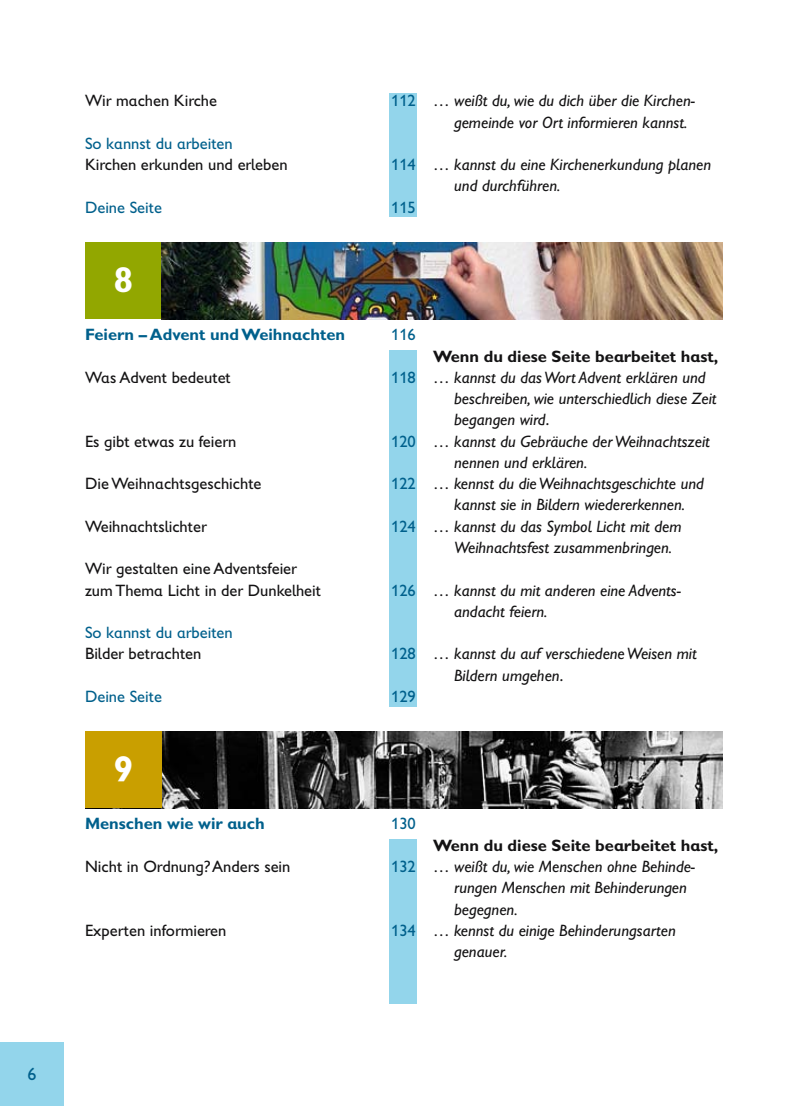
<style>
.page{position:relative;width:808px;height:1106px;background:#fff}
.page>*{position:absolute;margin:0;border:0;box-sizing:border-box;transform-origin:0 0}
.t1{font:700 36px "Gill Sans VWVB";color:#fff}
._11a_Fließtext_Inhal{font:italic 16.5px/21.3px "Gill Sans VWVB";color:#141314}
._11a_Fließtext_Inhal-2{font:16.5px "Gill Sans VWVB";color:#141314}
._11a_Fließtext_Inhal-3{font:16.5px "Gill Sans VWVB";color:#00608c}
._11a_Fließtext_Inhal-4{font:700 16.5px "Gill Sans VWVB";color:#141314}
._11a_Fließtext_Inhal-5{font:700 16.5px "Gill Sans VWVB";color:#00608c}
.s1{font-style:normal;color:#00608c}
.s2{font-style:normal}
.s3{font-family:"Stempel Garamond LT Std";font-style:normal}
</style>
<div class="page">
<div style="left:0;top:1042px;width:64px;height:64px;background:#93d5eb"></div>
<div style="left:389px;top:350px;width:28px;height:356px;background:#93d5eb"></div>
<div style="left:389px;top:93px;width:27px;height:124px;background:#93d5eb"></div>
<div style="left:389px;top:839px;width:28px;height:164px;background:#93d5eb"></div>
<div style="left:85px;top:242px;width:77px;height:77px;background:#92a700"></div>
<img style="left:162px;top:242px;width:561px;height:77px">
<svg style="left:162px;top:731px;width:561px;height:77px;background:#525252"></svg>
<div style="left:85px;top:731px;width:77px;height:77px;background:#c99f00"></div>
<p class="_11a_Fließtext_Inhal-2" style="left:85px;top:92px;width:133px">Wir machen Kirche</p>
<p class="_11a_Fließtext_Inhal" style="left:454px;top:90px;width:242px;text-indent:-63px"><span class="s1">112</span> <span class="s2">…</span> weißt du, wie du dich über die Kirchen&shy;gemeinde vor Ort informieren kannst.</p>
<p class="_11a_Fließtext_Inhal-3" style="left:85px;top:134px;width:149px">So kannst du arbeiten</p>
<p class="_11a_Fließtext_Inhal-2" style="left:85px;top:155px;width:204px">Kirchen erkunden und erleben</p>
<p class="_11a_Fließtext_Inhal" style="left:454px;top:154px;width:258px;text-indent:-63px"><span class="s1">114</span> <span class="s2">…</span> kannst du eine Kirchenerkundung planen und durchführen.</p>
<p class="_11a_Fließtext_Inhal-3" style="left:85px;top:198px;width:78px">Deine Seite</p>
<p class="_11a_Fließtext_Inhal-3" style="left:391px;top:198px;width:26px">115</p>
<p class="t1" style="left:114px;top:258px;width:21px">8</p>
<p class="_11a_Fließtext_Inhal-5" style="left:85px;top:325px;width:262px">Feiern – Advent und Weihnachten</p>
<p class="_11a_Fließtext_Inhal-3" style="left:391px;top:326px;width:26px">116</p>
<p class="_11a_Fließtext_Inhal-4" style="left:433px;top:346px;width:287px">Wenn du diese Seite bearbeitet hast,</p>
<p class="_11a_Fließtext_Inhal-2" style="left:85px;top:368px;width:147px">Was Advent bedeutet</p>
<p class="_11a_Fließtext_Inhal" style="left:454px;top:366px;width:264px;text-indent:-63px"><span class="s1">118</span> <span class="s2">…</span> kannst du das Wort Advent erklären und beschreiben, wie unterschiedlich diese Zeit begangen wird<span class="s3">.</span></p>
<p class="_11a_Fließtext_Inhal-2" style="left:85px;top:432px;width:153px">Es gibt etwas zu feiern</p>
<p class="_11a_Fließtext_Inhal" style="left:454px;top:430px;width:257px;text-indent:-63px"><span class="s1">120</span> <span class="s2">…</span> kannst du Gebräuche der Weihnachtszeit nennen und erklären.</p>
<p class="_11a_Fließtext_Inhal-2" style="left:85px;top:474px;width:178px">DieWeihnachtsgeschichte</p>
<p class="_11a_Fließtext_Inhal-3" style="left:391px;top:474px;width:17px">122</p>
<p class="_11a_Fließtext_Inhal" style="left:433px;top:473px;width:272px;text-align:center"><span class="s2">…</span> kennst du die Weihnachtsgeschichte und kannst sie in Bildern wiedererkennen.</p>
<p class="_11a_Fließtext_Inhal-2" style="left:85px;top:517px;width:123px">Weihnachtslichter</p>
<p class="_11a_Fließtext_Inhal" style="left:454px;top:515px;width:229px;text-indent:-63px"><span class="s1">124</span> <span class="s2">…</span> kannst du das Symbol Licht mit dem<br>Weihnachtsfest zusammenbringen.</p>
<p class="_11a_Fließtext_Inhal-2" style="left:85px;top:559px;width:213px">Wir gestalten eine Adventsfeier</p>
<p class="_11a_Fließtext_Inhal-2" style="left:85px;top:581px;width:237px">zumThema Licht in der Dunkelheit</p>
<p class="_11a_Fließtext_Inhal" style="left:454px;top:579px;width:228px;text-indent:-63px"><span class="s1">126</span> <span class="s2">…</span> kannst du mit anderen eine Advents&shy;andacht feiern.</p>
<p class="_11a_Fließtext_Inhal-3" style="left:85px;top:623px;width:149px">So kannst du arbeiten</p>
<p class="_11a_Fließtext_Inhal-2" style="left:85px;top:644px;width:118px">Bilder betrachten</p>
<p class="_11a_Fließtext_Inhal" style="left:454px;top:643px;width:244px;text-indent:-63px"><span class="s1">128</span> <span class="s2">…</span> kannst du auf verschiedene Weisen mit<br>Bildern umgehen<span class="s3">.</span></p>
<p class="_11a_Fließtext_Inhal-3" style="left:85px;top:687px;width:78px">Deine Seite</p>
<p class="_11a_Fließtext_Inhal-3" style="left:391px;top:687px;width:26px">129</p>
<p class="t1" style="left:114px;top:747px;width:21px">9</p>
<p class="_11a_Fließtext_Inhal-5" style="left:85px;top:814px;width:181px">Menschen wie wir auch</p>
<p class="_11a_Fließtext_Inhal-3" style="left:391px;top:815px;width:26px">130</p>
<p class="_11a_Fließtext_Inhal-4" style="left:433px;top:835px;width:287px">Wenn du diese Seite bearbeitet hast,</p>
<p class="_11a_Fließtext_Inhal-2" style="left:85px;top:857px;width:207px">Nicht in Ordnung? Anders sein</p>
<p class="_11a_Fließtext_Inhal" style="left:454px;top:855px;width:242px;text-indent:-63px"><span class="s1">132</span> <span class="s2">…</span> weißt du, wie Menschen ohne Behinde&shy;rungen Menschen mit Behinderungen begegnen.</p>
<p class="_11a_Fließtext_Inhal-2" style="left:85px;top:921px;width:143px">Experten informieren</p>
<p class="_11a_Fließtext_Inhal" style="left:454px;top:919px;width:223px;text-indent:-63px"><span class="s1">134</span> <span class="s2">…</span> kennst du einige Behinderungsarten genauer.</p>
</div>
